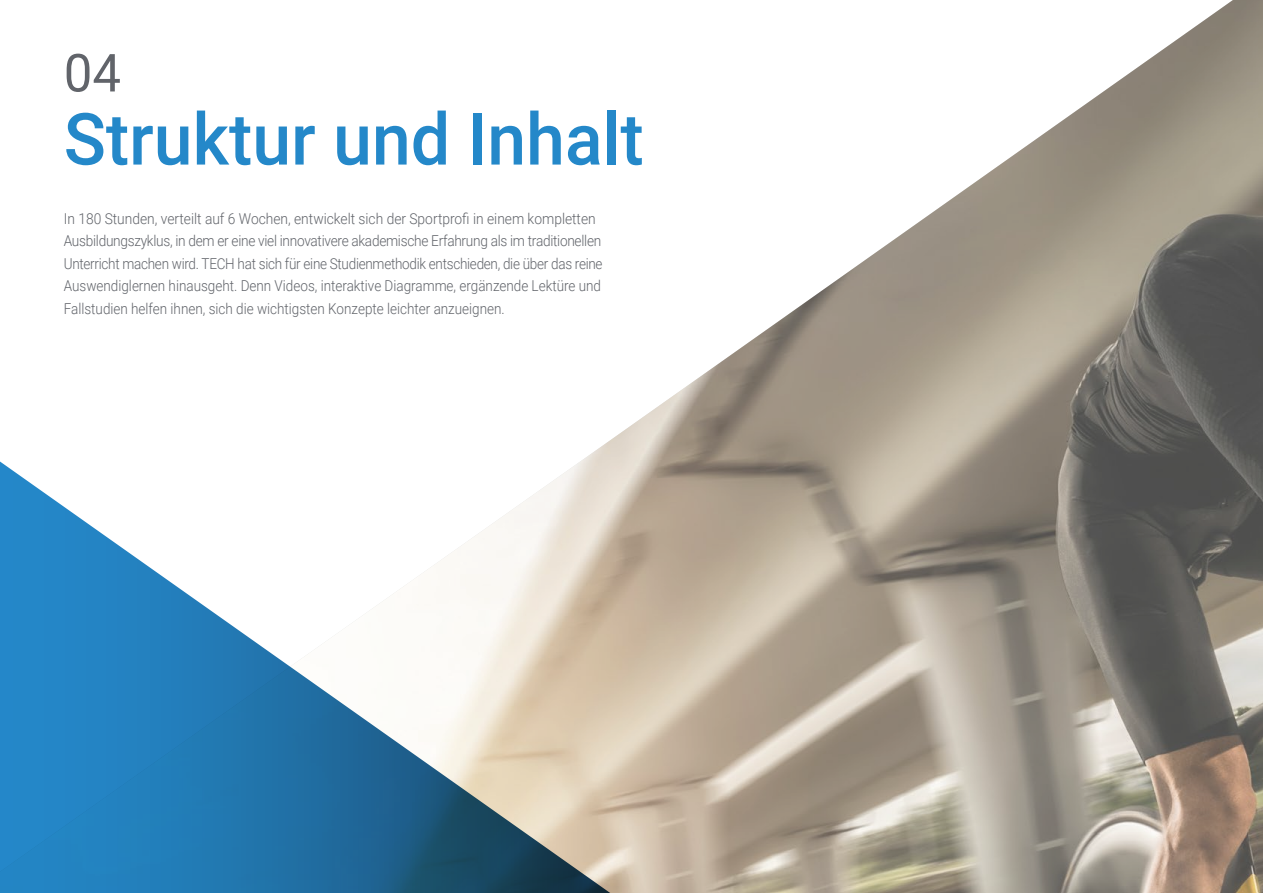
<style>
.page{position:relative;width:1263px;height:893px;background:#fff}
.page>*{position:absolute;margin:0;border:0;box-sizing:border-box;transform-origin:0 0}
.t1{font:500 72px "Roboto";color:#2488c9}
.t2{font:52.5px "Roboto";color:#61646a}
.t3{font:300 15px/22.5px "Roboto";color:#61646a;scale:.92 1}
</style>
<div class="page">
<img style="left:602px;top:0;width:661px;height:893px">
<svg style="left:0;top:446px;width:640px;height:447px"></svg>
<h2 class="t2" style="left:64px;top:36px;width:59px">04</h2>
<h1 class="t1" style="left:64px;top:89px;width:581px">Struktur und Inhalt</h1>
<p class="t3" style="left:64px;top:207px;width:587px">In 180 Stunden, verteilt auf 6 Wochen, entwickelt sich der Sportprofi in einem kompletten Ausbildungszyklus, in dem er eine viel innovativere akademische Erfahrung als im traditionellen Unterricht machen wird. TECH hat sich für eine Studienmethodik entschieden, die über das reine Auswendiglernen hinausgeht. Denn Videos, interaktive Diagramme, ergänzende Lektüre und Fallstudien helfen ihnen, sich die wichtigsten Konzepte leichter anzueignen.</p>
</div>
